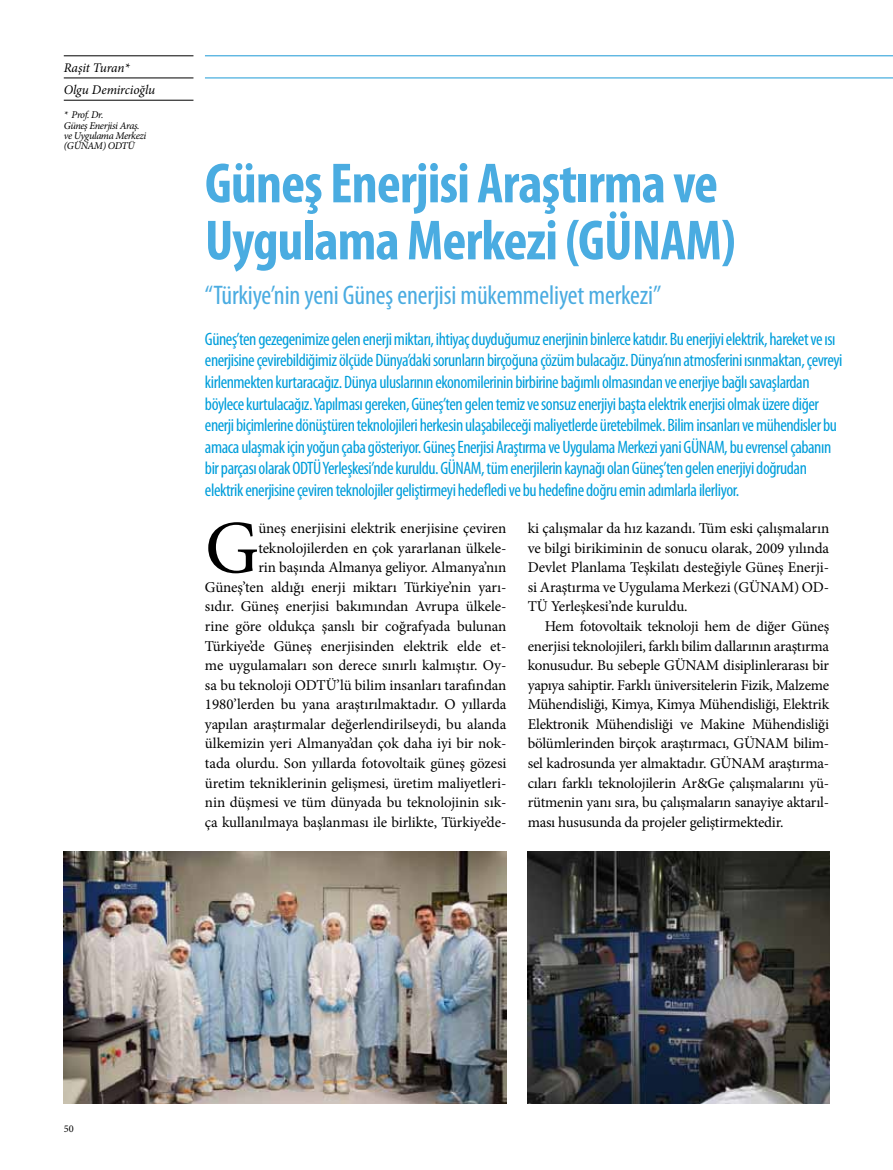
<style>
.page{position:relative;width:893px;height:1170px;background:#fff}
.page>*{position:absolute;margin:0;border:0;box-sizing:border-box;transform-origin:0 0}
.t1{font:75.15px "Minion Pro";color:#000}
.t2{font:700 condensed 57px/57px "Myriad Pro";letter-spacing:-.015em;color:#4aace1}
.t3{font:condensed 27px "Myriad Pro";letter-spacing:-.005em;color:#4aace1}
.t4{font:condensed 18px/21.6px "Myriad Pro";letter-spacing:-.025em;color:#009edb}
.t5{font:15px/19.5px "Minion Pro";letter-spacing:-.005em;color:#000;text-align:justify}
.t6{font:italic 13.2px/22.2px "Minion Pro";letter-spacing:-.01em;color:#000}
.t7{font:italic 10.35px/10.4px "Minion Pro";letter-spacing:-.035em;color:#000}
.t8{font:10.35px "Minion Pro";color:#000}
</style>
<div class="page">
<hr style="left:64px;top:78px;width:129px;height:1px;background:#000">
<hr style="left:64px;top:100px;width:129px;height:1px;background:#000">
<hr style="left:64px;top:56px;width:129px;height:1px;background:#000">
<hr style="left:205px;top:78px;width:688px;height:1px;background:#1c9ad6">
<hr style="left:205px;top:56px;width:688px;height:1px;background:#1c9ad6">
<img style="left:528px;top:851px;width:301px;height:252px">
<img style="left:64px;top:851px;width:442px;height:252px">
<p class="t6" style="left:64px;top:56px;width:93px">Raşit Turan*<br>Olgu Demircioğlu</p>
<p class="t7" style="left:64px;top:110px;width:84px">* Prof. Dr.<br>Güneş Enerjisi Araş. ve Uygulama Merkezi (GÜNAM) ODTÜ</p>
<h2 class="t2" style="left:205px;top:154px;width:532px">Güneş Enerjisi Araştırma ve<br>Uygulama Merkezi (GÜNAM)</h2>
<h3 class="t3" style="left:205px;top:279px;width:458px">“Türkiye’nin yeni Güneş enerjisi mükemmeliyet merkezi”</h3>
<p class="t4" style="left:205px;top:328px;width:639px">Güneş’ten gezegenimize gelen enerji miktarı, ihtiyaç duyduğumuz enerjinin binlerce katıdır. Bu enerjiyi elektrik, hareket ve ısı enerjisine çevirebildiğimiz ölçüde Dünya’daki sorunların birçoğuna çözüm bulacağız. Dünya’nın atmosferini ısınmaktan, çevreyi kirlenmekten kurtaracağız. Dünya uluslarının ekonomilerinin birbirine bağımlı olmasından ve enerjiye bağlı savaşlardan böylece kurtulacağız. Yapılması gereken, Güneş’ten gelen temiz ve sonsuz enerjiyi başta elektrik enerjisi olmak üzere diğer enerji biçimlerine dönüştüren teknolojileri herkesin ulaşabileceği maliyetlerde üretebilmek. Bilim insanları ve mühendisler bu amaca ulaşmak için yoğun çaba gösteriyor. Güneş Enerjisi Araştırma ve Uygulama Merkezi yani GÜNAM, bu evrensel çabanın bir parçası olarak ODTÜ Yerleşkesi’nde kuruldu. GÜNAM, tüm enerjilerin kaynağı olan Güneş’ten gelen enerjiyi doğrudan elektrik enerjisine çeviren teknolojiler geliştirmeyi hedefledi ve bu hedefine doğru emin adımlarla ilerliyor.</p>
<h1 class="t1" style="left:205px;top:498px;width:55px">G</h1>
<p class="t5" style="left:205px;top:518px;width:303px;text-align:right">üneş enerjisini elektrik enerjisine çeviren teknolojilerden en çok yararlanan ülkele-<br>rin başında Almanya geliyor. Almanya’nın Güneş’ten aldığı enerji miktarı Türkiye’nin yarı&shy;sıdır. Güneş enerjisi bakımından Avrupa ülkele&shy;rine göre oldukça şanslı bir coğrafyada bulunan Türkiye’de Güneş enerjisinden elektrik elde et&shy;me uygulamaları son derece sınırlı kalmıştır. Oy&shy;sa bu teknoloji ODTÜ’lü bilim insanları tarafından 1980’lerden bu yana araştırılmaktadır. O yıllarda yapılan araştırmalar değerlendirilseydi, bu alanda ülkemizin yeri Almanya’dan çok daha iyi bir nok&shy;tada olurdu. Son yıllarda fotovoltaik güneş gözesi üretim tekniklerinin gelişmesi, üretim maliyetleri&shy;nin düşmesi ve tüm dünyada bu teknolojinin sık&shy;ça kullanılmaya başlanması ile birlikte, Türkiye’de-</p>
<p class="t5" style="left:528px;top:518px;width:303px">ki çalışmalar da hız kazandı. Tüm eski çalışmaların ve bilgi birikiminin de sonucu olarak, 2009 yılında Devlet Planlama Teşkilatı desteğiyle Güneş Enerji&shy;si Araştırma ve Uygulama Merkezi (GÜNAM) OD-TÜ Yerleşkesi’nde kuruldu.</p>
<p class="t5" style="left:528px;top:616px;width:303px;text-indent:17px">Hem fotovoltaik teknoloji hem de diğer Güneş enerjisi teknolojileri, farklı bilim dallarının araştırma konusudur. Bu sebeple GÜNAM disiplinlerarası bir yapıya sahiptir. Farklı üniversitelerin Fizik, Malzeme Mühendisliği, Kimya, Kimya Mühendisliği, Elektrik Elektronik Mühendisliği ve Makine Mühendisliği bölümlerinden birçok araştırmacı, GÜNAM bilim&shy;sel kadrosunda yer almaktadır. GÜNAM araştırma&shy;cıları farklı teknolojilerin Ar&amp;Ge çalışmalarını yü&shy;rütmenin yanı sıra, bu çalışmaların sanayiye aktarıl&shy;ması hususunda da projeler geliştirmektedir.</p>
<p class="t8" style="left:64px;top:1121px;width:11px">50</p>
</div>
